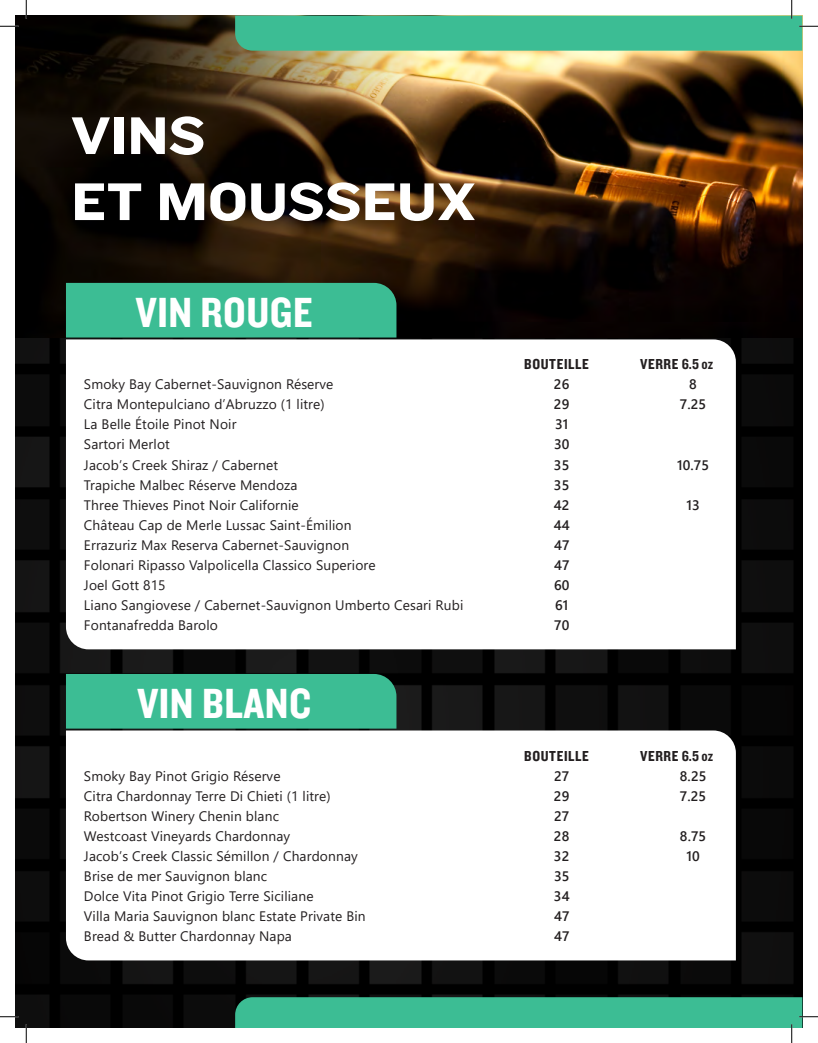
<style>
.page{position:relative;width:818px;height:1043px;background:#fff}
.page>*{position:absolute;margin:0;border:0;box-sizing:border-box;transform-origin:0 0}
.t1{font:55px "Knockout 52 Cruiserweight";color:#fff}
.Description_Produit{font:43.75px "Knockout 50 Welterweight";letter-spacing:.01em;color:#fff}
.t2{font:15px "Knockout 50 Welterweight";letter-spacing:.04em;color:#231f20}
.Vins_2{font:13.75px "Segoe UI";letter-spacing:.01em;color:#231f20}
.Vins_2-2{font:600 13.75px "Segoe UI";letter-spacing:.01em;color:#231f20}
</style>
<div class="page">
<img style="left:15px;top:337px;width:787px;height:691px">
<img style="left:15px;top:15px;width:787px;height:322px">
<div style="left:66px;top:283px;width:330px;height:54px;background:#3cbd94"></div>
<svg style="left:66px;top:339px;width:669px;height:310px"></svg>
<div style="left:66px;top:674px;width:330px;height:54px;background:#3cbd94"></div>
<svg style="left:66px;top:730px;width:669px;height:230px"></svg>
<svg style="left:0;top:26px;width:19px;height:1px"></svg>
<svg style="left:0;top:1016px;width:19px;height:1px"></svg>
<svg style="left:26px;top:0;width:1px;height:19px"></svg>
<svg style="left:26px;top:1024px;width:1px;height:18px"></svg>
<svg style="left:235px;top:0;width:583px;height:51px"></svg>
<svg style="left:235px;top:997px;width:583px;height:45px"></svg>
<p class="t1" style="left:71px;top:97px;width:136px">VINS</p>
<p class="t1" style="left:71px;top:163px;width:406px">ET MOUSSEUX</p>
<p class="Description_Produit" style="left:136px;top:283px;width:178px">VIN ROUGE</p>
<p class="t2" style="left:524px;top:354px;width:66px">BOUTEILLE</p>
<p class="t2" style="left:640px;top:354px;width:74px">VERRE 6.5 oz</p>
<p class="Vins_2" style="left:84px;top:371px;width:251px">Smoky Bay Cabernet-Sauvignon Réserve</p>
<p class="Vins_2-2" style="left:554px;top:371px;width:17px">26</p>
<p class="Vins_2-2" style="left:689px;top:371px;width:9px">8</p>
<p class="Vins_2" style="left:84px;top:391px;width:242px">Citra Montepulciano d’Abruzzo (1 litre)</p>
<p class="Vins_2-2" style="left:554px;top:391px;width:17px">29</p>
<p class="Vins_2-2" style="left:679px;top:391px;width:28px">7.25</p>
<p class="Vins_2" style="left:84px;top:411px;width:154px">La Belle Étoile Pinot Noir</p>
<p class="Vins_2-2" style="left:555px;top:411px;width:15px">31</p>
<p class="Vins_2" style="left:84px;top:431px;width:87px">Sartori Merlot</p>
<p class="Vins_2-2" style="left:554px;top:431px;width:17px">30</p>
<p class="Vins_2" style="left:84px;top:451px;width:196px">Jacob’s Creek Shiraz / Cabernet</p>
<p class="Vins_2-2" style="left:554px;top:451px;width:17px">35</p>
<p class="Vins_2-2" style="left:677px;top:451px;width:34px">10.75</p>
<p class="Vins_2" style="left:84px;top:471px;width:215px">Trapiche Malbec Réserve Mendoza</p>
<p class="Vins_2-2" style="left:554px;top:471px;width:17px">35</p>
<p class="Vins_2" style="left:84px;top:491px;width:216px">Three Thieves Pinot Noir Californie</p>
<p class="Vins_2-2" style="left:554px;top:491px;width:17px">42</p>
<p class="Vins_2-2" style="left:686px;top:491px;width:15px">13</p>
<p class="Vins_2" style="left:84px;top:511px;width:269px">Château Cap de Merle Lussac Saint-Émilion</p>
<p class="Vins_2-2" style="left:553px;top:511px;width:17px">44</p>
<p class="Vins_2" style="left:84px;top:531px;width:267px">Errazuriz Max Reserva Cabernet-Sauvignon</p>
<p class="Vins_2-2" style="left:554px;top:531px;width:17px">47</p>
<p class="Vins_2" style="left:84px;top:551px;width:293px">Folonari Ripasso Valpolicella Classico Superiore</p>
<p class="Vins_2-2" style="left:554px;top:551px;width:17px">47</p>
<p class="Vins_2" style="left:84px;top:571px;width:83px">Joel Gott 815</p>
<p class="Vins_2-2" style="left:554px;top:571px;width:17px">60</p>
<p class="Vins_2" style="left:84px;top:591px;width:381px">Liano Sangiovese / Cabernet-Sauvignon Umberto Cesari Rubi</p>
<p class="Vins_2-2" style="left:555px;top:591px;width:15px">61</p>
<p class="Vins_2" style="left:84px;top:611px;width:135px">Fontanafredda Barolo</p>
<p class="Vins_2-2" style="left:554px;top:611px;width:17px">70</p>
<p class="Description_Produit" style="left:137px;top:674px;width:176px">VIN BLANC</p>
<p class="t2" style="left:524px;top:745px;width:66px">BOUTEILLE</p>
<p class="t2" style="left:640px;top:745px;width:74px">VERRE 6.5 oz</p>
<p class="Vins_2" style="left:84px;top:762px;width:198px">Smoky Bay Pinot Grigio Réserve</p>
<p class="Vins_2-2" style="left:554px;top:762px;width:17px">27</p>
<p class="Vins_2-2" style="left:679px;top:762px;width:28px">8.25</p>
<p class="Vins_2" style="left:84px;top:782px;width:248px">Citra Chardonnay Terre Di Chieti (1 litre)</p>
<p class="Vins_2-2" style="left:554px;top:782px;width:17px">29</p>
<p class="Vins_2-2" style="left:679px;top:782px;width:28px">7.25</p>
<p class="Vins_2" style="left:84px;top:802px;width:196px">Robertson Winery Chenin blanc</p>
<p class="Vins_2-2" style="left:554px;top:802px;width:17px">27</p>
<p class="Vins_2" style="left:84px;top:822px;width:208px">Westcoast Vineyards Chardonnay</p>
<p class="Vins_2-2" style="left:554px;top:822px;width:17px">28</p>
<p class="Vins_2-2" style="left:679px;top:822px;width:28px">8.75</p>
<p class="Vins_2" style="left:84px;top:842px;width:275px">Jacob’s Creek Classic Sémillon / Chardonnay</p>
<p class="Vins_2-2" style="left:554px;top:842px;width:17px">32</p>
<p class="Vins_2-2" style="left:686px;top:842px;width:15px">10</p>
<p class="Vins_2" style="left:84px;top:862px;width:185px">Brise de mer Sauvignon blanc</p>
<p class="Vins_2-2" style="left:554px;top:862px;width:17px">35</p>
<p class="Vins_2" style="left:84px;top:882px;width:231px">Dolce Vita Pinot Grigio Terre Siciliane</p>
<p class="Vins_2-2" style="left:554px;top:882px;width:17px">34</p>
<p class="Vins_2" style="left:84px;top:902px;width:283px">Villa Maria Sauvignon blanc Estate Private Bin</p>
<p class="Vins_2-2" style="left:554px;top:902px;width:17px">47</p>
<p class="Vins_2" style="left:84px;top:922px;width:209px">Bread &amp; Butter Chardonnay Napa</p>
<p class="Vins_2-2" style="left:554px;top:922px;width:17px">47</p>
</div>
